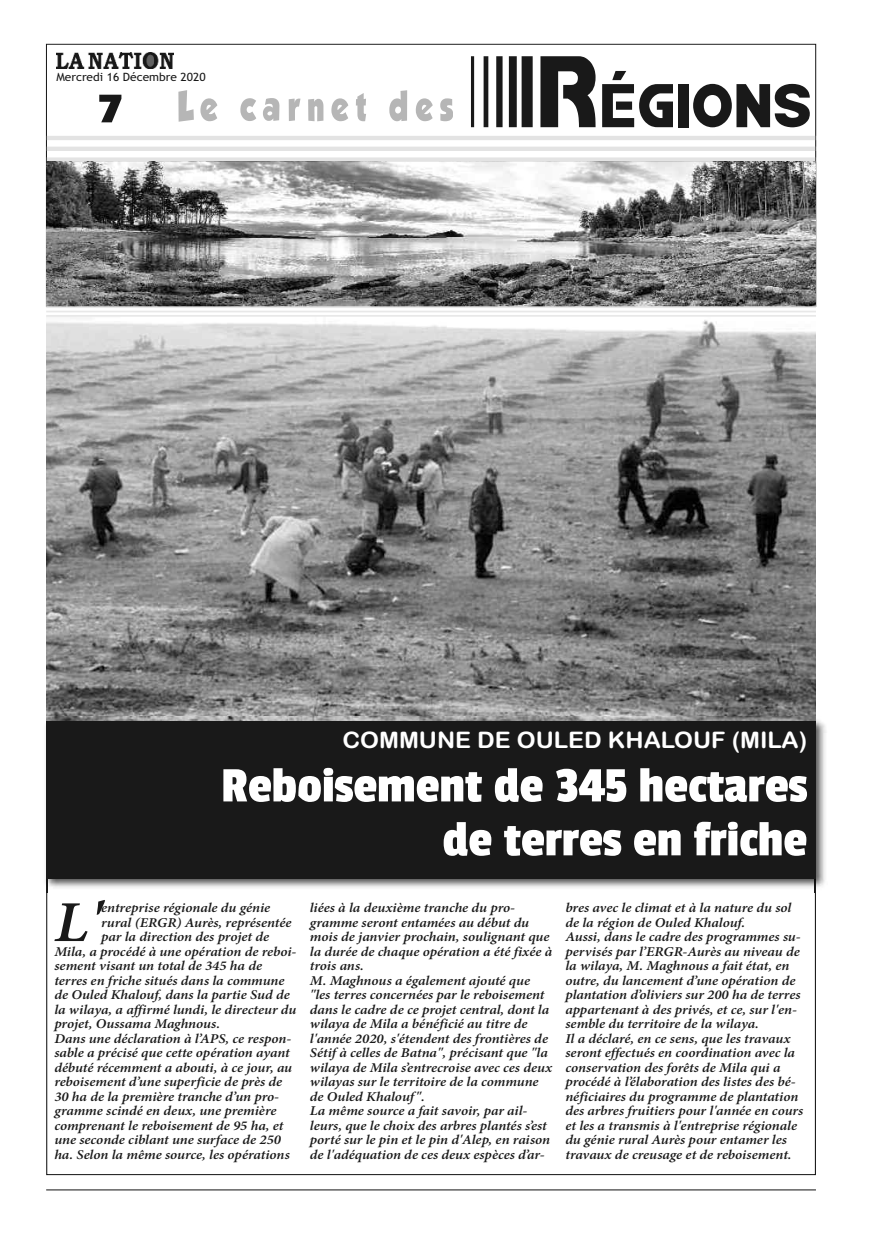
<style>
.page{position:relative;width:893px;height:1234px;background:#fff}
.page>*{position:absolute;margin:0;border:0;box-sizing:border-box;transform-origin:0 0}
.t1{font:67.35px "Bamf";color:#191919;scale:.89 1}
.t2{font:italic 600 57.9px "Minion Pro";color:#191919;scale:1.09 1}
.t3{font:51.75px/53.8px "Passion One";color:#fff;text-align:right;scale:1.05 1}
.t4{font:44.55px "Passion One";color:#191919;scale:1.26 1}
.t5{font:22.8px "Arial Rounded MT Bold";color:#fff;scale:1.05 1}
.t6{font:italic 600 13.5px/14.5px "Minion Pro";letter-spacing:-.005em;color:#191919;scale:1.09 1}
.t7{font:11.4px "Trebuchet MS";color:#191919;scale:1.05 1}
.s1{font-size:110.85px}
</style>
<div class="page">
<img style="left:46px;top:317px;width:770px;height:575px">
<img style="left:816px;top:720px;width:10px;height:167px">
<img style="left:45px;top:727px;width:1px;height:155px">
<img style="left:815px;top:878px;width:1px;height:14px">
<img style="left:46px;top:878px;width:2px;height:14px">
<img style="left:46px;top:716px;width:770px;height:5px">
<div style="left:46px;top:721px;width:770px;height:157px;background:#191919"></div>
<img style="left:46px;top:161px;width:770px;height:145px">
<img style="left:56px;top:53px;width:117px;height:16px">
<svg style="left:178px;top:90px;width:229px;height:32px"></svg>
<hr style="left:47px;top:157px;width:768px;height:4px;background:#e3e3e3">
<hr style="left:47px;top:136px;width:768px;height:4px;background:#e3e3e3">
<hr style="left:47px;top:147px;width:768px;height:4px;background:#e3e3e3">
<hr style="left:46px;top:306px;width:770px;height:2px;background:#e8e8e8">
<hr style="left:46px;top:310px;width:770px;height:2px;background:#e8e8e8">
<hr style="left:46px;top:315px;width:770px;height:2px;background:#e8e8e8">
<hr style="left:46px;top:1188px;width:770px;height:2px;background:#191919">
<p class="t7" style="left:56px;top:70px;width:144px">Mercredi 16 Décembre 2020</p>
<h3 class="t4" style="left:99px;top:85px;width:20px">7</h3>
<h1 class="t1" style="left:467px;top:71px;width:389px"><span class="s1">R</span>ÉGIONS</h1>
<h3 class="t5" style="left:342px;top:726px;width:444px">COMMUNE DE OULED KHALOUF (MILA)</h3>
<h3 class="t3" style="left:221px;top:757px;width:560px">Reboisement de 345 hectares de terres en friche</h3>
<h2 class="t2" style="left:54px;top:900px;width:45px">L'</h2>
<p class="t6" style="left:101px;top:901px;width:157px">entreprise régionale du génie</p>
<p class="t6" style="left:101px;top:915px;width:176px">rural (ERGR) Aurès, représentée</p>
<p class="t6" style="left:101px;top:930px;width:156px">par la direction des projet de</p>
<p class="t6" style="left:54px;top:944px;width:224px">Mila, a procédé à une opération de reboi-</p>
<p class="t6" style="left:54px;top:959px;width:192px">sement visant un total de 345 ha de</p>
<p class="t6" style="left:54px;top:973px;width:213px">terres en friche situés dans la commune</p>
<p class="t6" style="left:54px;top:988px;width:218px">de Ouled Khalouf, dans la partie Sud de</p>
<p class="t6" style="left:54px;top:1002px;width:224px">la wilaya, a affirmé lundi, le directeur du</p>
<p class="t6" style="left:54px;top:1017px;width:154px">projet, Oussama Maghnous.</p>
<p class="t6" style="left:54px;top:1031px;width:219px">Dans une déclaration à l’APS, ce respon-</p>
<p class="t6" style="left:54px;top:1046px;width:217px">sable a précisé que cette opération ayant</p>
<p class="t6" style="left:54px;top:1060px;width:220px">débuté récemment a abouti, à ce jour, au</p>
<p class="t6" style="left:54px;top:1075px;width:211px">reboisement d’une superficie de près de</p>
<p class="t6" style="left:54px;top:1089px;width:208px">30 ha de la première tranche d’un pro-</p>
<p class="t6" style="left:54px;top:1104px;width:205px">gramme scindé en deux, une première</p>
<p class="t6" style="left:54px;top:1118px;width:212px">comprenant le reboisement de 95 ha, et</p>
<p class="t6" style="left:54px;top:1133px;width:209px">une seconde ciblant une surface de 250</p>
<p class="t6" style="left:54px;top:1147px;width:218px">ha. Selon la même source, les opérations</p>
<p class="t6" style="left:310px;top:901px;width:224px">liées à la deuxième tranche du pro&shy;gramme seront entamées au début du mois de janvier prochain, soulignant que la durée de chaque opération a été fixée à trois ans.<br>M. Maghnous a également ajouté que "les terres concernées par le reboisement dans le cadre de ce projet central, dont la wilaya de Mila a bénéficié au titre de l'année 2020, s'étendent des frontières de Sétif à celles de Batna", précisant que "la wilaya de Mila s’entrecroise avec ces deux wilayas sur le territoire de la commune de Ouled Khalouf".<br>La même source a fait savoir, par ail&shy;leurs, que le choix des arbres plantés s’est porté sur le pin et le pin d'Alep, en raison de l'adéquation de ces deux espèces d’ar-</p>
<p class="t6" style="left:565px;top:901px;width:220px">bres avec le climat et à la nature du sol de la région de Ouled Khalouf.<br>Aussi, dans le cadre des programmes su&shy;pervisés par l’ERGR-Aurès au niveau de la wilaya, M. Maghnous a fait état, en outre, du lancement d’une opération de plantation d’oliviers sur 200 ha de terres appartenant à des privés, et ce, sur l'en&shy;semble du territoire de la wilaya.<br>Il a déclaré, en ce sens, que les travaux seront effectués en coordination avec la conservation des forêts de Mila qui a procédé à l’élaboration des listes des bé&shy;néficiaires du programme de plantation des arbres fruitiers pour l'année en cours et les a transmis à l'entreprise régionale du génie rural Aurès pour entamer les travaux de creusage et de reboisement.</p>
</div>
